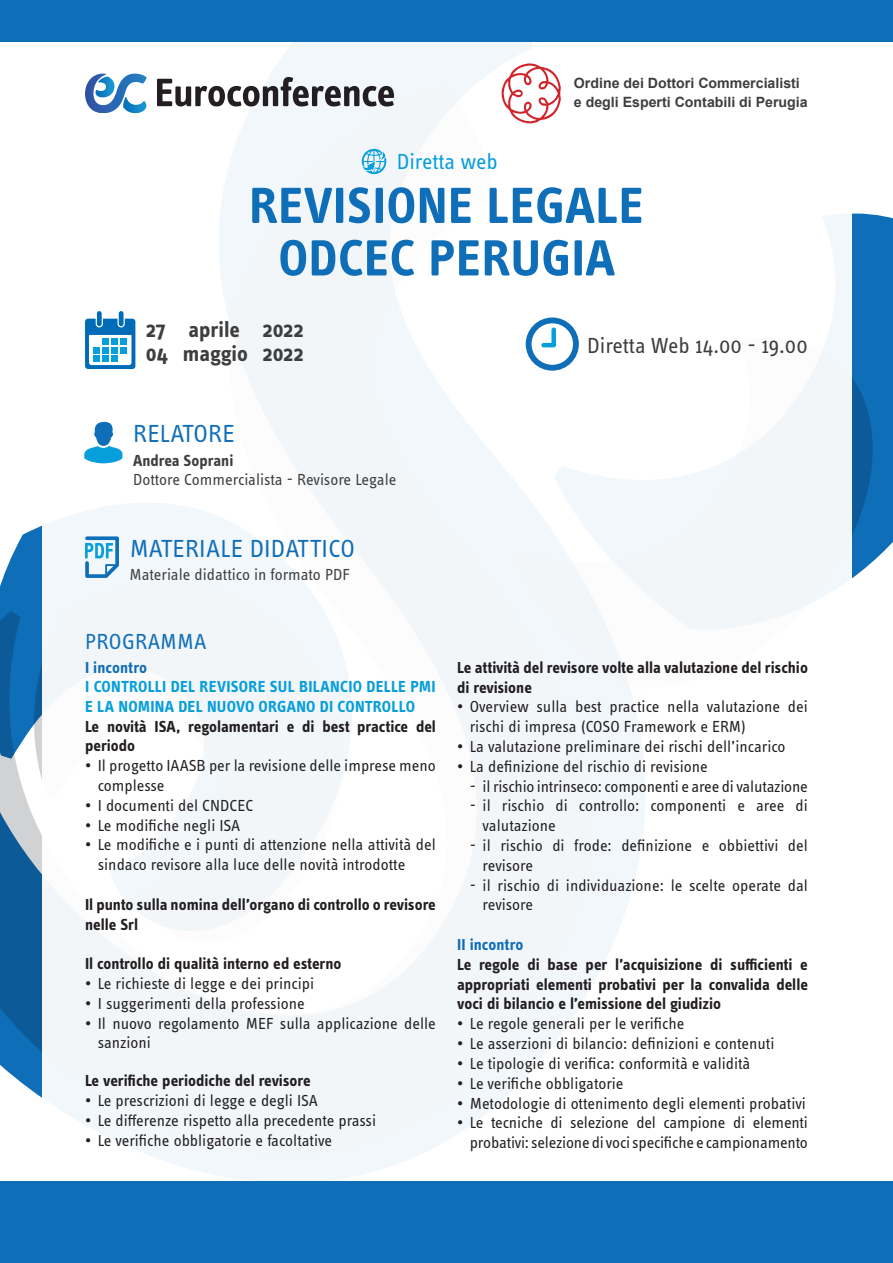
<style>
.page{position:relative;width:893px;height:1263px;background:#fff}
.page>*{position:absolute;margin:0;border:0;box-sizing:border-box;transform-origin:0 0}
.t1{font:700 52.5px "Info Text OT";letter-spacing:.01em;color:#0f6eb8}
.t2{font:25.5px "Info Text OT";letter-spacing:.01em;color:#0f6eb8}
.t3{font:700 22.5px "Info Text OT";color:#3e3e3f}
.t4{font:22.5px "Info Text OT";color:#3e3e3f}
.t5{font:22.5px "Info Text OT";color:#069edb}
.t6{font:22.5px "Info Text OT";letter-spacing:.005em;color:#0f6eb8}
.t7{font:16.5px/19.8px "Info Text OT";color:#231f20}
.t8{font:700 16.5px/19.8px "Info Text OT";color:#231f20}
.t9{font:700 16.5px/19.5px "Info Text OT";letter-spacing:.015em;color:#069edb}
.t10{font:16.5px "Info Text OT";color:#3e3e3f}
.t11{font:700 16.5px "Info Text OT";letter-spacing:.005em;color:#0f6eb8}
.t12{font:700 16.5px "Info Text OT";color:#3e3e3f}
.t13{font:700 14.1px "Arial";color:#3e3e3f}
</style>
<div class="page">
<div style="left:851px;top:213px;width:42px;height:335px;background:#0f6eb8"></div>
<svg style="left:0;top:525px;width:42px;height:657px"></svg>
<svg style="left:851px;top:334px;width:36px;height:245px;background:#2879b8"></svg>
<div style="left:0;top:0;width:893px;height:42px;background:#0f6eb8"></div>
<div style="left:0;top:1182px;width:893px;height:81px;background:#0f6eb8"></div>
<svg style="left:84px;top:422px;width:39px;height:41px"></svg>
<svg style="left:85px;top:536px;width:34px;height:42px"></svg>
<svg style="left:157px;top:77px;width:237px;height:29px"></svg>
<svg style="left:85px;top:74px;width:62px;height:39px"></svg>
<svg style="left:361px;top:148px;width:26px;height:27px"></svg>
<svg style="left:526px;top:317px;width:53px;height:54px"></svg>
<div style="left:119px;top:311px;width:5px;height:15px;background:#006cb7;border-radius:2px"></div>
<div style="left:97px;top:311px;width:5px;height:15px;background:#006cb7;border-radius:2px"></div>
<svg style="left:85px;top:319px;width:50px;height:50px"></svg>
<svg style="left:502px;top:63px;width:59px;height:60px"></svg>
<p class="t5" style="left:397px;top:148px;width:103px">Diretta web</p>
<p class="t13" style="left:574px;top:73px;width:227px">Ordine dei Dottori Commercialisti</p>
<p class="t13" style="left:574px;top:92px;width:235px">e degli Esperti Contabili di Perugia</p>
<p class="t1" style="left:249px;top:174px;width:396px">REVISIONE LEGALE</p>
<p class="t1" style="left:278px;top:226px;width:338px">ODCEC PERUGIA</p>
<p class="t3" style="left:146px;top:316px;width:159px">27 aprile 2022</p>
<p class="t3" style="left:146px;top:340px;width:159px">04 maggio 2022</p>
<p class="t4" style="left:587px;top:332px;width:222px">Diretta Web 14.00 - 19.00</p>
<p class="t2" style="left:133px;top:418px;width:103px">RELATORE</p>
<p class="t12" style="left:133px;top:450px;width:102px">Andrea Soprani</p>
<p class="t10" style="left:133px;top:470px;width:265px">Dottore Commercialista - Revisore Legale</p>
<p class="t2" style="left:130px;top:533px;width:227px">MATERIALE DIDATTICO</p>
<p class="t10" style="left:130px;top:565px;width:222px">Materiale didattico in formato PDF</p>
<p class="t6" style="left:85px;top:628px;width:123px">PROGRAMMA</p>
<p class="t11" style="left:85px;top:657px;width:64px">I incontro</p>
<p class="t9" style="left:85px;top:677px;width:352px">I CONTROLLI DEL REVISORE SUL BILANCIO DELLE PMI<br>E LA NOMINA DEL NUOVO ORGANO DI CONTROLLO</p>
<p class="t8" style="left:85px;top:716px;width:352px">Le novità ISA, regolamentari e di best practice del periodo</p>
<p class="t7" style="left:98px;top:755px;width:339px;text-indent:-13px">• Il progetto IAASB per la revisione delle imprese meno complesse</p>
<p class="t7" style="left:85px;top:795px;width:170px">• I documenti del CNDCEC</p>
<p class="t7" style="left:85px;top:815px;width:157px">• Le modifiche negli ISA</p>
<p class="t7" style="left:98px;top:835px;width:340px;text-indent:-13px">• Le modifiche e i punti di attenzione nella attività del sindaco revisore alla luce delle novità introdotte</p>
<p class="t8" style="left:85px;top:894px;width:352px">Il punto sulla nomina dell’organo di controllo o revisore nelle Srl</p>
<p class="t8" style="left:85px;top:954px;width:258px">Il controllo di qualità interno ed esterno</p>
<p class="t7" style="left:85px;top:973px;width:231px">• Le richieste di legge e dei principi</p>
<p class="t7" style="left:85px;top:993px;width:221px">• I suggerimenti della professione</p>
<p class="t7" style="left:98px;top:1013px;width:340px;text-indent:-13px">• Il nuovo regolamento MEF sulla applicazione delle sanzioni</p>
<p class="t8" style="left:85px;top:1071px;width:227px">Le verifiche periodiche del revisore</p>
<p class="t7" style="left:85px;top:1090px;width:234px">• Le prescrizioni di legge e degli ISA</p>
<p class="t7" style="left:85px;top:1110px;width:293px">• Le differenze rispetto alla precedente prassi</p>
<p class="t7" style="left:85px;top:1130px;width:248px">• Le verifiche obbligatorie e facoltative</p>
<p class="t8" style="left:457px;top:657px;width:352px">Le attività del revisore volte alla valutazione del rischio di revisione</p>
<p class="t7" style="left:470px;top:697px;width:340px;text-indent:-13px">• Overview sulla best practice nella valutazione dei rischi di impresa (COSO Framework e ERM)</p>
<p class="t7" style="left:457px;top:736px;width:330px">• La valutazione preliminare dei rischi dell’incarico</p>
<p class="t7" style="left:457px;top:756px;width:252px">• La definizione del rischio di revisione</p>
<p class="t7" style="left:470px;top:776px;width:340px">- il rischio intrinseco: componenti e aree di valutazione</p>
<p class="t7" style="left:483px;top:796px;width:327px;text-indent:-13px">- il rischio di controllo: componenti e aree di valutazione</p>
<p class="t7" style="left:483px;top:835px;width:327px;text-indent:-13px">- il rischio di frode: definizione e obbiettivi del revisore</p>
<p class="t7" style="left:483px;top:875px;width:327px;text-indent:-13px">- il rischio di individuazione: le scelte operate dal revisore</p>
<p class="t11" style="left:457px;top:934px;width:68px">II incontro</p>
<p class="t8" style="left:457px;top:954px;width:352px;text-align:justify">Le regole di base per l’acquisizione di sufficienti e appropriati elementi probativi per la convalida delle voci di bilancio e l’emissione del giudizio</p>
<p class="t7" style="left:457px;top:1013px;width:229px">• Le regole generali per le verifiche</p>
<p class="t7" style="left:457px;top:1033px;width:319px">• Le asserzioni di bilancio: definizioni e contenuti</p>
<p class="t7" style="left:457px;top:1053px;width:295px">• Le tipologie di verifica: conformità e validità</p>
<p class="t7" style="left:457px;top:1073px;width:168px">• Le verifiche obbligatorie</p>
<p class="t7" style="left:457px;top:1093px;width:350px">• Metodologie di ottenimento degli elementi probativi</p>
<p class="t7" style="left:457px;top:1112px;width:352px;text-align:right">• Le tecniche di selezione del campione di elementi probativi: selezione di voci specifiche e campionamento</p>
</div>
